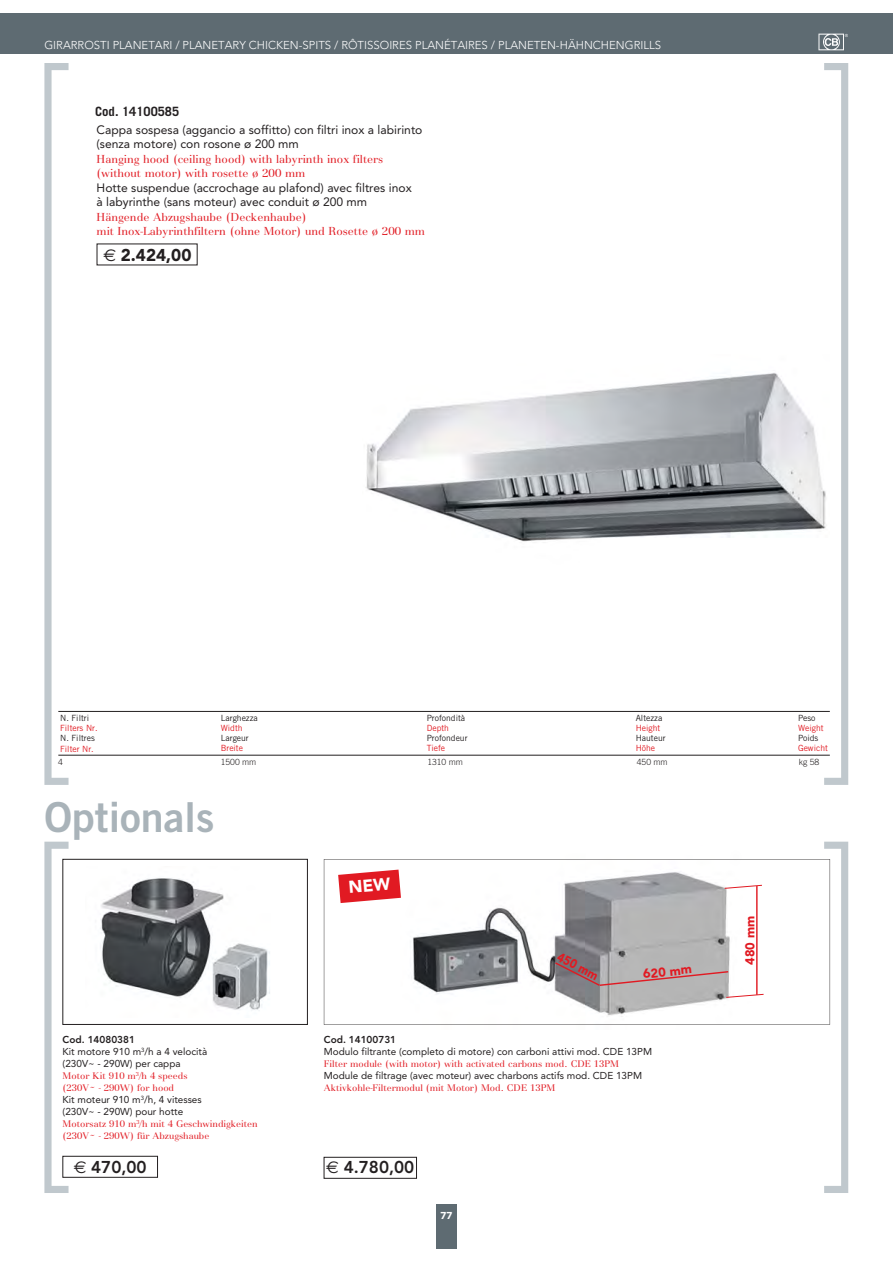
<style>
.page{position:relative;width:893px;height:1263px;background:#fff}
.page>*{position:absolute;margin:0;border:0;box-sizing:border-box;transform-origin:0 0}
.t1{font:41.25px "Trade Gothic LT Std Bd 2";color:#a9b3b9}
.t2{font:800 17.1px "Avenir LT Std";color:#231f20}
.t3{font:900 17.1px "Avenir LT Std";color:#231f20}
.t4{font:700 12.75px "Trade Gothic LT Std";color:#231f20}
.t5{font:900 12.75px "Avenir LT Std";color:#e11a22}
.t6{font:900 12.75px "Avenir LT Std";color:#e11a22;scale:.9 1}
.t7{font:12.15px/14.5px "Avenir LT Std";color:#231f20}
.t8{font:12.15px/14.5px "Basilia T";color:#e11a22}
.t9{font:300 11.4px "Avenir LT Std";color:#fff}
.t10{font:9.9px/12px "Avenir LT Std";color:#231f20}
.t11{font:9.9px/12px "Basilia T";color:#e11a22}
.t12{font:800 9.9px "Avenir LT Std";color:#231f20}
.t13{font:900 9.9px "Avenir LT Std";color:#fff}
.t14{font:8.55px "Trade Gothic LT Std";color:#231f20}
.t15{font:8.55px "Trade Gothic LT Std";color:#e11a22}
.t16{font:300 8.55px "Trade Gothic LT Std";color:#231f20}
.t17{font:4.2px "Helvetica Neue LT Std";color:#fff}
.s1{font-family:"Euro Sans Std";font-weight:400}
.s2{font-weight:800}
</style>
<div class="page">
<div style="left:436px;top:1205px;width:20px;height:44px;background:#5e6b72"></div>
<div style="left:0;top:13px;width:12px;height:41px;background:#5e6b72"></div>
<div style="left:12px;top:13px;width:881px;height:41px;background:#5e6b72"></div>
<svg style="left:818px;top:34px;width:26px;height:16px"></svg>
<svg style="left:44px;top:63px;width:25px;height:722px"></svg>
<svg style="left:824px;top:63px;width:24px;height:722px"></svg>
<img style="left:366px;top:355px;width:464px;height:214px">
<svg style="left:69px;top:859px;width:239px;height:319px"></svg>
<img style="left:85px;top:866px;width:197px;height:152px">
<hr style="left:58px;top:711px;width:772px;height:1px;background:#231f20">
<hr style="left:58px;top:755px;width:772px;height:1px;background:#231f20">
<div style="left:324px;top:1157px;width:93px;height:22px;border:1px solid #231f20"></div>
<svg style="left:324px;top:859px;width:500px;height:166px"></svg>
<svg style="left:554px;top:961px;width:176px;height:26px;background:#a99ea0"></svg>
<svg style="left:724px;top:885px;width:38px;height:4px"></svg>
<hr style="left:756px;top:886px;width:1px;height:109px;background:#e11a22">
<svg style="left:726px;top:994px;width:38px;height:4px"></svg>
<svg style="left:44px;top:842px;width:25px;height:351px"></svg>
<svg style="left:824px;top:842px;width:24px;height:351px"></svg>
<svg style="left:338px;top:870px;width:63px;height:33px;background:#e64248"></svg>
<p class="t9" style="left:44px;top:41px;width:618px">GIRARROSTI PLANETARI / PLANETARY CHICKEN-SPITS / RÔTISSOIRES PLANÉTAIRES / PLANETEN-HÄHNCHENGRILLS</p>
<p class="t4" style="left:95px;top:106px;width:86px">Cod. 14100585</p>
<p class="t7" style="left:97px;top:123px;width:327px">Cappa sospesa (aggancio a soffitto) con filtri inox a labirinto (senza motore) con rosone ø 200 mm</p>
<p class="t8" style="left:97px;top:153px;width:288px">Hanging hood (ceiling hood) with labyrinth inox filters (without motor) with rosette ø 200 mm</p>
<p class="t7" style="left:97px;top:181px;width:317px">Hotte suspendue (accrochage au plafond) avec filtres inox à labyrinthe (sans moteur) avec conduit ø 200 mm</p>
<p class="t8" style="left:97px;top:211px;width:330px">Hängende Abzugshaube (Deckenhaube)<br>mit Inox-Labyrinthfiltern (ohne Motor) und Rosette ø 200 mm</p>
<h2 class="t3" style="left:103px;top:248px;width:90px"><span class="s1">€</span> 2.424,00</h2>
<p class="t17" style="left:845px;top:33px;width:5px">®</p>
<p class="t14" style="left:60px;top:714px;width:30px">N. Filtri</p>
<p class="t15" style="left:60px;top:725px;width:39px">Filters Nr.</p>
<p class="t14" style="left:60px;top:735px;width:36px">N. Filtres</p>
<p class="t15" style="left:60px;top:745px;width:35px">Filter Nr.</p>
<p class="t14" style="left:221px;top:714px;width:39px">Larghezza</p>
<p class="t15" style="left:221px;top:724px;width:23px">Width</p>
<p class="t14" style="left:221px;top:735px;width:30px">Largeur</p>
<p class="t15" style="left:221px;top:745px;width:24px">Breite</p>
<p class="t14" style="left:427px;top:714px;width:40px">Profondità</p>
<p class="t15" style="left:427px;top:724px;width:24px">Depth</p>
<p class="t14" style="left:427px;top:735px;width:42px">Profondeur</p>
<p class="t15" style="left:427px;top:745px;width:20px">Tiefe</p>
<p class="t14" style="left:636px;top:714px;width:28px">Altezza</p>
<p class="t15" style="left:636px;top:724px;width:26px">Height</p>
<p class="t14" style="left:636px;top:735px;width:31px">Hauteur</p>
<p class="t15" style="left:636px;top:745px;width:21px">Höhe</p>
<p class="t14" style="left:798px;top:714px;width:19px">Peso</p>
<p class="t15" style="left:798px;top:724px;width:27px">Weight</p>
<p class="t14" style="left:798px;top:735px;width:22px">Poids</p>
<p class="t15" style="left:798px;top:745px;width:31px">Gewicht</p>
<p class="t16" style="left:58px;top:759px;width:6px">4</p>
<p class="t16" style="left:221px;top:759px;width:37px">1500 mm</p>
<p class="t16" style="left:427px;top:759px;width:37px">1310 mm</p>
<p class="t16" style="left:637px;top:759px;width:32px">450 mm</p>
<p class="t16" style="left:799px;top:759px;width:22px">kg 58</p>
<h1 class="t1" style="left:44px;top:794px;width:171px">Optionals</h1>
<p class="t10" style="left:63px;top:1034px;width:146px"><span class="s2">Cod. 14080381<br></span>Kit motore 910 m<sup>3</sup>/h a 4 velocità (230V~ - 290W) per cappa</p>
<p class="t11" style="left:63px;top:1070px;width:127px">Motor Kit 910 m<sup>3</sup>/h 4 speeds (230V~ - 290W) for hood</p>
<p class="t10" style="left:63px;top:1094px;width:141px">Kit moteur 910 m<sup>3</sup>/h, 4 vitesses (230V~ - 290W) pour hotte</p>
<p class="t11" style="left:63px;top:1118px;width:197px">Motorsatz 910 m<sup>3</sup>/h mit 4 Geschwindigkeiten (230V~ - 290W) für Abzugshaube</p>
<h2 class="t2" style="left:74px;top:1160px;width:74px"><span class="s1">€</span> 470,00</h2>
<p class="t6" style="left:561px;top:952px;width:50px;rotate:27deg">450 mm</p>
<p class="t5" style="left:642px;top:969px;width:50px;rotate:-6deg">620 mm</p>
<p class="t12" style="left:324px;top:1035px;width:74px">Cod. 14100731</p>
<p class="t10" style="left:324px;top:1046px;width:330px">Modulo filtrante (completo di motore) con carboni attivi mod. CDE 13PM</p>
<p class="t11" style="left:324px;top:1059px;width:297px">Filter module (with motor) with activated carbons mod. CDE 13PM</p>
<p class="t10" style="left:324px;top:1070px;width:320px">Module de filtrage (avec moteur) avec charbons actifs mod. CDE 13PM</p>
<p class="t11" style="left:324px;top:1082px;width:233px">Aktivkohle-Filtermodul (mit Motor) Mod. CDE 13PM</p>
<h2 class="t2" style="left:326px;top:1160px;width:90px"><span class="s1">€</span> 4.780,00</h2>
<p class="t13" style="left:440px;top:1211px;width:13px">77</p>
<p class="t5" style="left:745px;top:965px;width:50px;rotate:-90deg">480 mm</p>
</div>
